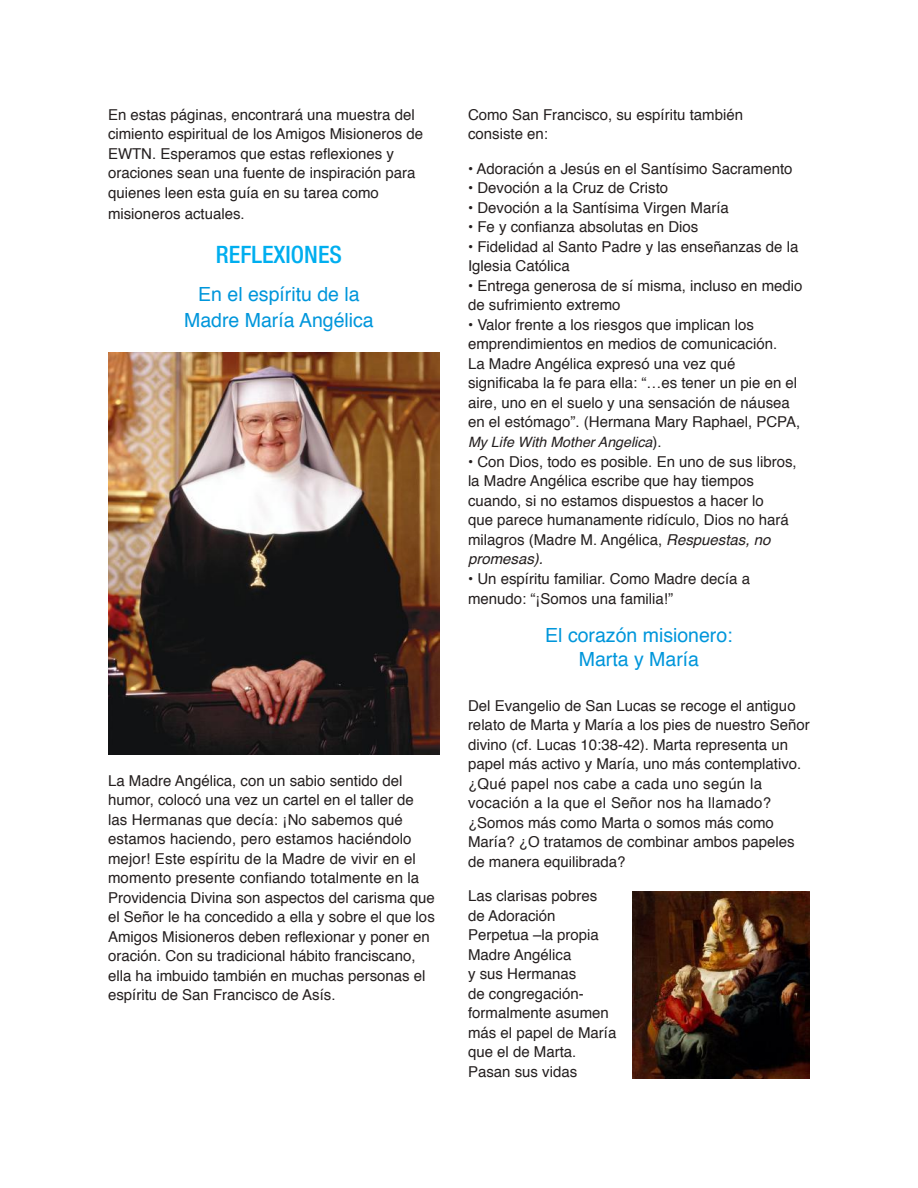
<style>
.page{position:relative;width:918px;height:1188px;background:#fff}
.page>*{position:absolute;margin:0;border:0;box-sizing:border-box;transform-origin:0 0}
.t1{font:500 condensed 24px "Helvetica Neue";color:#00aeef}
.t2{font:19.5px/25.2px "Helvetica";color:#0096db;text-align:center}
.t3{font:15px/19.5px "Helvetica";color:#241f1f}
.t4{font:italic 14.25px "Helvetica";color:#241f1f}
.s1{font-style:normal;font-size:15px}
.s2{font-style:italic}
</style>
<div class="page">
<img style="left:108px;top:353px;width:331px;height:401px">
<img style="left:632px;top:891px;width:178px;height:187px">
<p class="t3" style="left:108px;top:105px;width:317px">En estas páginas, encontrará una muestra del cimiento espiritual de los Amigos Misioneros de EWTN. Esperamos que estas reflexiones y oraciones sean una fuente de inspiración para quienes leen esta guía en su tarea como</p>
<p class="t3" style="left:108px;top:205px;width:138px">misioneros actuales.</p>
<h1 class="t1" style="left:216px;top:240px;width:128px">REFLEXIONES</h1>
<h2 class="t2" style="left:184px;top:283px;width:191px">En el espíritu de la<br>Madre María Angélica</h2>
<p class="t3" style="left:108px;top:771px;width:328px">La Madre Angélica, con un sabio sentido del humor, colocó una vez un cartel en el taller de las Hermanas que decía: ¡No sabemos qué estamos haciendo, pero estamos haciéndolo mejor! Este espíritu de la Madre de vivir en el momento presente confiando totalmente en la Providencia Divina son aspectos del carisma que el Señor le ha concedido a ella y sobre el que los Amigos Misioneros deben reflexionar y poner en oración. Con su tradicional hábito franciscano, ella ha imbuido también en muchas personas el espíritu de San Francisco de Asís.</p>
<p class="t3" style="left:468px;top:105px;width:277px">Como San Francisco, su espíritu también consiste en:</p>
<p class="t3" style="left:468px;top:159px;width:326px">• Adoración a Jesús en el Santísimo Sacramento</p>
<p class="t3" style="left:468px;top:179px;width:202px">• Devoción a la Cruz de Cristo</p>
<p class="t3" style="left:468px;top:198px;width:262px">• Devoción a la Santísima Virgen María</p>
<p class="t3" style="left:468px;top:218px;width:232px">• Fe y confianza absolutas en Dios</p>
<p class="t3" style="left:468px;top:237px;width:332px">• Fidelidad al Santo Padre y las enseñanzas de la<br>Iglesia Católica</p>
<p class="t3" style="left:468px;top:276px;width:336px">• Entrega generosa de sí misma, incluso en medio de sufrimiento extremo</p>
<p class="t3" style="left:468px;top:315px;width:334px">• Valor frente a los riesgos que implican los emprendimientos en medios de comunicación.<br>La Madre Angélica expresó una vez qué significaba la fe para ella: “…es tener un pie en el aire, uno en el suelo y una sensación de náusea en el estómago”. (Hermana Mary Raphael, PCPA,</p>
<p class="t4" style="left:468px;top:431px;width:195px">My Life With Mother Angelica<span class="s1">).</span></p>
<p class="t3" style="left:468px;top:453px;width:330px">• Con Dios, todo es posible. En uno de sus libros, la Madre Angélica escribe que hay tiempos cuando, si no estamos dispuestos a hacer lo<br>que parece humanamente ridículo, Dios no hará milagros (Madre M. Angélica, <span class="s2">Respuestas, no promesas).</span></p>
<p class="t3" style="left:468px;top:570px;width:284px">• Un espíritu familiar. Como Madre decía a menudo: “¡Somos una familia!”</p>
<h2 class="t2" style="left:545px;top:625px;width:189px;line-height:23.4px">El corazón misionero:<br>Marta y María</h2>
<p class="t3" style="left:468px;top:696px;width:343px">Del Evangelio de San Lucas se recoge el antiguo relato de Marta y María a los pies de nuestro Señor divino (cf. Lucas 10:38-42). Marta representa un papel más activo y María, uno más contemplativo. ¿Qué papel nos cabe a cada uno según la vocación a la que el Señor nos ha llamado? ¿Somos más como Marta o somos más como María? ¿O tratamos de combinar ambos papeles de manera equilibrada?</p>
<p class="t3" style="left:468px;top:887px;width:150px">Las clarisas pobres de Adoración<br>Perpetua –la propia<br>Madre Angélica<br>y sus Hermanas<br>de congregación&shy;formalmente asumen más el papel de María que el de Marta.<br>Pasan sus vidas</p>
</div>
